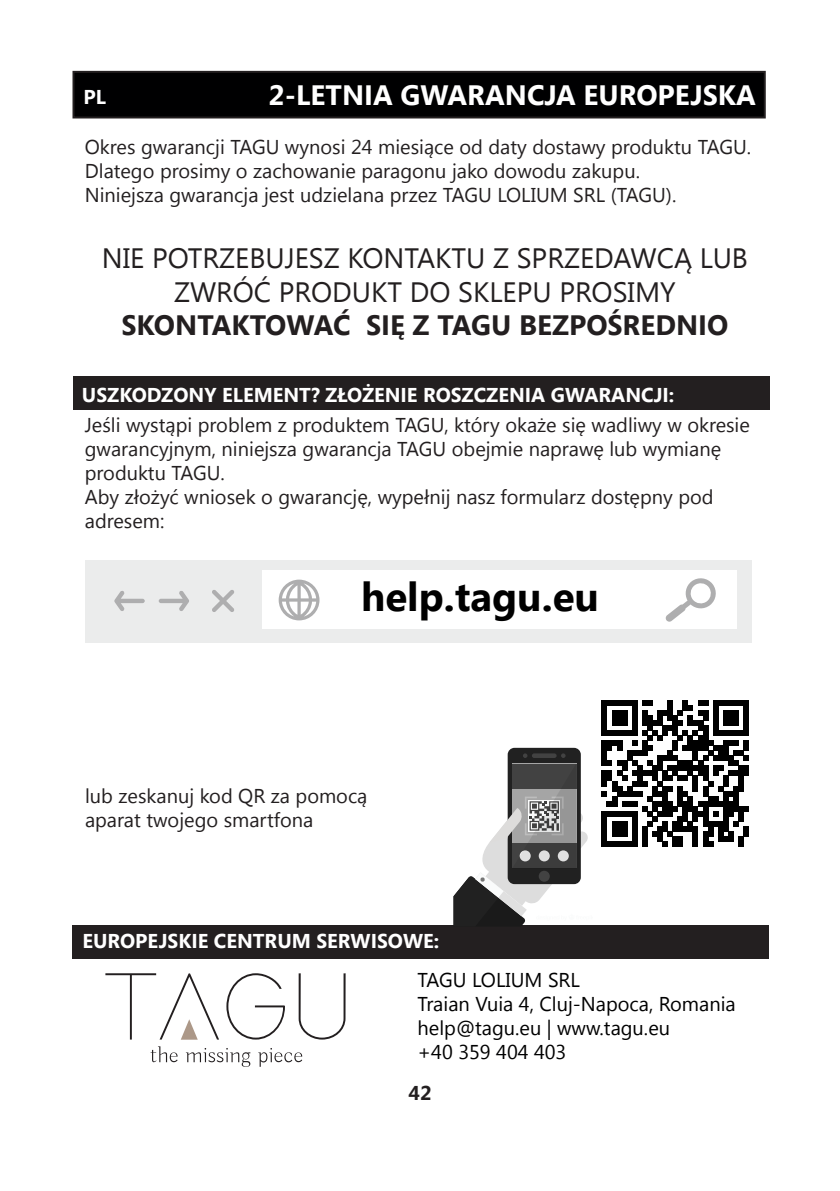
<style>
.page{position:relative;width:840px;height:1191px;background:#fff}
.page>*{position:absolute;margin:0;border:0;box-sizing:border-box;transform-origin:0 0}
.t1{font:700 40.4px "Segoe UI";color:#000}
.t2{font:28px/33.6px "Segoe UI";color:#231f20;text-align:center}
.t3{font:700 28px "Segoe UI";color:#231f20}
.t4{font:700 28px "Segoe UI";color:#fff}
.t5{font:20px/24px "Segoe UI";color:#231f20}
.t6{font:20px/24px "Segoe UI";color:#000001}
.t7{font:700 20px "Segoe UI";color:#fff}
.t8{font:700 20px "Segoe UI";color:#231f20}
</style>
<div class="page">
<div style="left:73px;top:376px;width:696px;height:34px;background:#231f20"></div>
<div style="left:73px;top:72px;width:691px;height:45px;background:#000001"></div>
<div style="left:72px;top:71px;width:693px;height:47px;border:2px solid #231f20"></div>
<svg style="left:226px;top:973px;width:59px;height:66px"></svg>
<svg style="left:298px;top:973px;width:47px;height:66px"></svg>
<svg style="left:105px;top:973px;width:114px;height:66px"></svg>
<svg style="left:150px;top:1046px;width:27px;height:16px"></svg>
<svg style="left:186px;top:1048px;width:64px;height:18px"></svg>
<svg style="left:258px;top:1048px;width:44px;height:18px"></svg>
<div style="left:72px;top:925px;width:696px;height:34px;background:#231f20"></div>
<div style="left:85px;top:560px;width:666px;height:82px;background:#ebecec"></div>
<svg style="left:114px;top:591px;width:31px;height:20px"></svg>
<svg style="left:159px;top:591px;width:30px;height:20px"></svg>
<svg style="left:212px;top:590px;width:22px;height:22px"></svg>
<div style="left:262px;top:571px;width:474px;height:58px;background:#fff"></div>
<svg style="left:665px;top:578px;width:51px;height:44px"></svg>
<svg style="left:278px;top:579px;width:41px;height:41px"></svg>
<svg style="left:601px;top:700px;width:147px;height:146px"></svg>
<div style="left:507px;top:748px;width:73px;height:136px;background:#212121;border-radius:7px"></div>
<svg style="left:453px;top:753px;width:135px;height:172px"></svg>
<p class="t7" style="left:83px;top:83px;width:24px">PL</p>
<p class="t4" style="left:268px;top:75px;width:488px">2-LETNIA GWARANCJA EUROPEJSKA</p>
<p class="t5" style="left:85px;top:134px;width:667px">Okres gwarancji TAGU wynosi 24 miesiące od daty dostawy produktu TAGU.<br>Dlatego prosimy o zachowanie paragonu jako dowodu zakupu.</p>
<p class="t5" style="left:85px;top:182px;width:592px">Niniejsza gwarancja jest udzielana przez TAGU LOLIUM SRL (TAGU).</p>
<p class="t2" style="left:102px;top:240px;width:647px">NIE POTRZEBUJESZ KONTAKTU Z SPRZEDAWCĄ LUB<br>ZWRÓĆ PRODUKT DO SKLEPU PROSIMY</p>
<p class="t3" style="left:121px;top:305px;width:608px">SKONTAKTOWAĆ SIĘ Z TAGU BEZPOŚREDNIO</p>
<p class="t7" style="left:82px;top:381px;width:593px">USZKODZONY ELEMENT? ZŁOŻENIE ROSZCZENIA GWARANCJI:</p>
<p class="t5" style="left:85px;top:412px;width:666px">Jeśli wystąpi problem z produktem TAGU, który okaże się wadliwy w okresie gwarancyjnym, niniejsza gwarancja TAGU obejmie naprawę lub wymianę produktu TAGU.</p>
<p class="t5" style="left:85px;top:484px;width:630px">Aby złożyć wniosek o gwarancję, wypełnij nasz formularz dostępny pod adresem:</p>
<h1 class="t1" style="left:361px;top:568px;width:239px">help.tagu.eu</h1>
<p class="t5" style="left:85px;top:783px;width:284px">lub zeskanuj kod QR za pomocą</p>
<p class="t5" style="left:85px;top:807px;width:230px">aparat twojego smartfona</p>
<p class="t7" style="left:82px;top:926px;width:358px">EUROPEJSKIE CENTRUM SERWISOWE:</p>
<p class="t6" style="left:417px;top:966px;width:319px">TAGU LOLIUM SRL<br>Traian Vuia 4, Cluj-Napoca, Romania help@tagu.eu | www.tagu.eu<br>+40 359 404 403</p>
<p class="t8" style="left:408px;top:1078px;width:24px">42</p>
</div>
